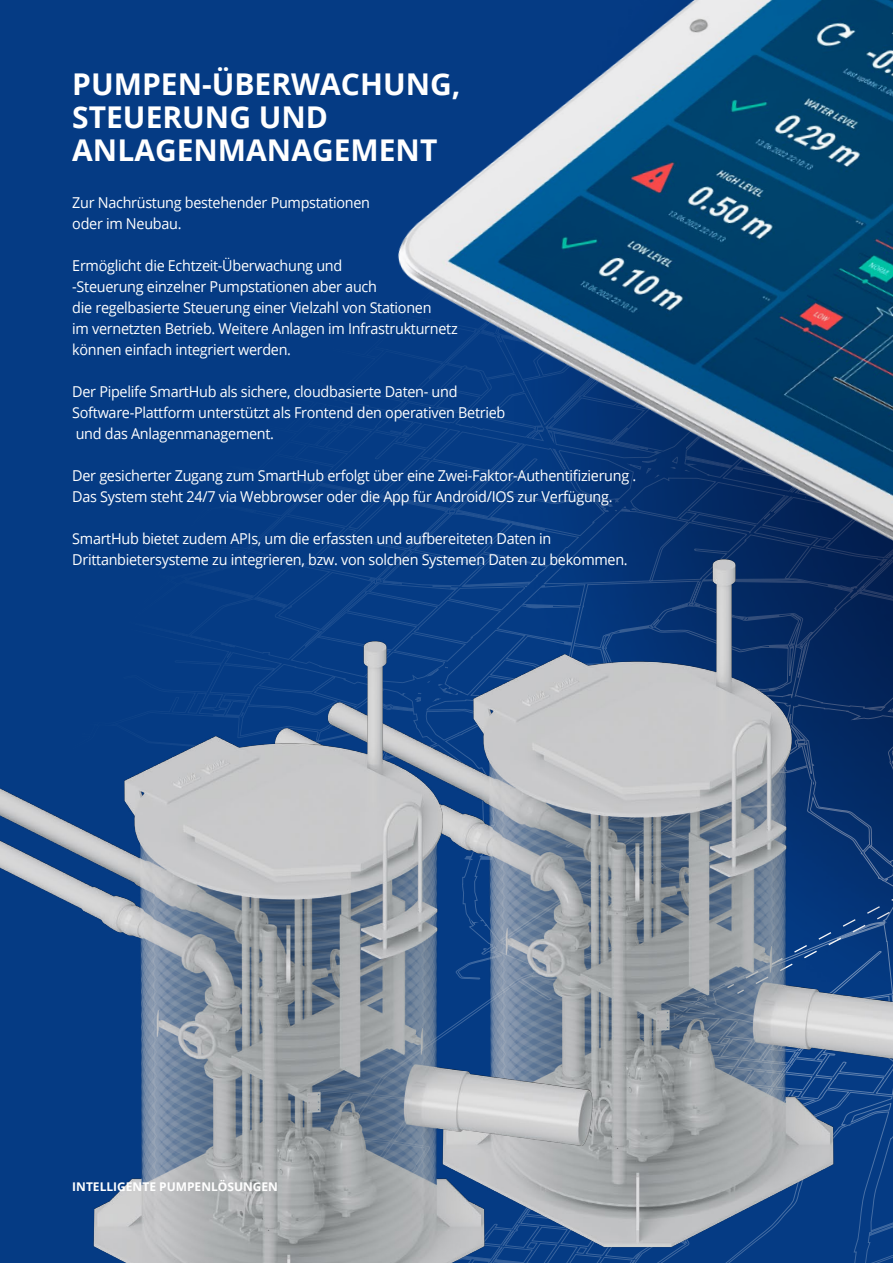
<style>
.page{position:relative;width:893px;height:1263px;background:#fff}
.page>*{position:absolute;margin:0;border:0;box-sizing:border-box;transform-origin:0 0}
.t1{font:700 30px/33px "Open Sans";color:#fff}
.t2{font:15px/21px "Open Sans";letter-spacing:-.02em;color:#fff;scale:.96 1}
.t3{font:700 12px "Open Sans";color:#fff}
</style>
<div class="page">
<div style="left:0;top:0;width:293px;height:389px;background:#053b84"></div>
<div style="left:121px;top:62px;width:172px;height:43px;background:#053b84"></div>
<img style="left:293px;top:0;width:600px;height:389px">
<img style="left:0;top:389px;width:893px;height:82px">
<img style="left:0;top:471px;width:893px;height:792px">
<h1 class="t1" style="left:72px;top:67px;width:390px">PUMPEN-ÜBERWACHUNG,<br>STEUERUNG UND<br>ANLAGENMANAGEMENT</h1>
<p class="t2" style="left:72px;top:191px;width:312px">Zur Nachrüstung bestehender Pumpstationen oder im Neubau.</p>
<p class="t2" style="left:72px;top:254px;width:403px">Ermöglicht die Echtzeit-Überwachung und<br>-Steuerung einzelner Pumpstationen aber auch<br>die regelbasierte Steuerung einer Vielzahl von Stationen<br>im vernetzten Betrieb. Weitere Anlagen im Infrastrukturnetz können einfach integriert werden.</p>
<p class="t2" style="left:72px;top:380px;width:453px">Der Pipelife SmartHub als sichere, cloudbasierte Daten- und<br>Software-Plattform unterstützt als Frontend den operativen Betrieb und das Anlagenmanagement.</p>
<p class="t2" style="left:72px;top:464px;width:589px">Der gesicherter Zugang zum SmartHub erfolgt über eine Zwei-Faktor-Authentifizierung .<br>Das System steht 24/7 via Webbrowser oder die App für Android/IOS zur Verfügung.</p>
<p class="t2" style="left:72px;top:527px;width:580px">SmartHub bietet zudem APIs, um die erfassten und aufbereiteten Daten in<br>Drittanbietersysteme zu integrieren, bzw. von solchen Systemen Daten zu bekommen.</p>
<p class="t3" style="left:72px;top:1178px;width:207px">INTELLIGENTE PUMPENLÖSUNGEN</p>
</div>
